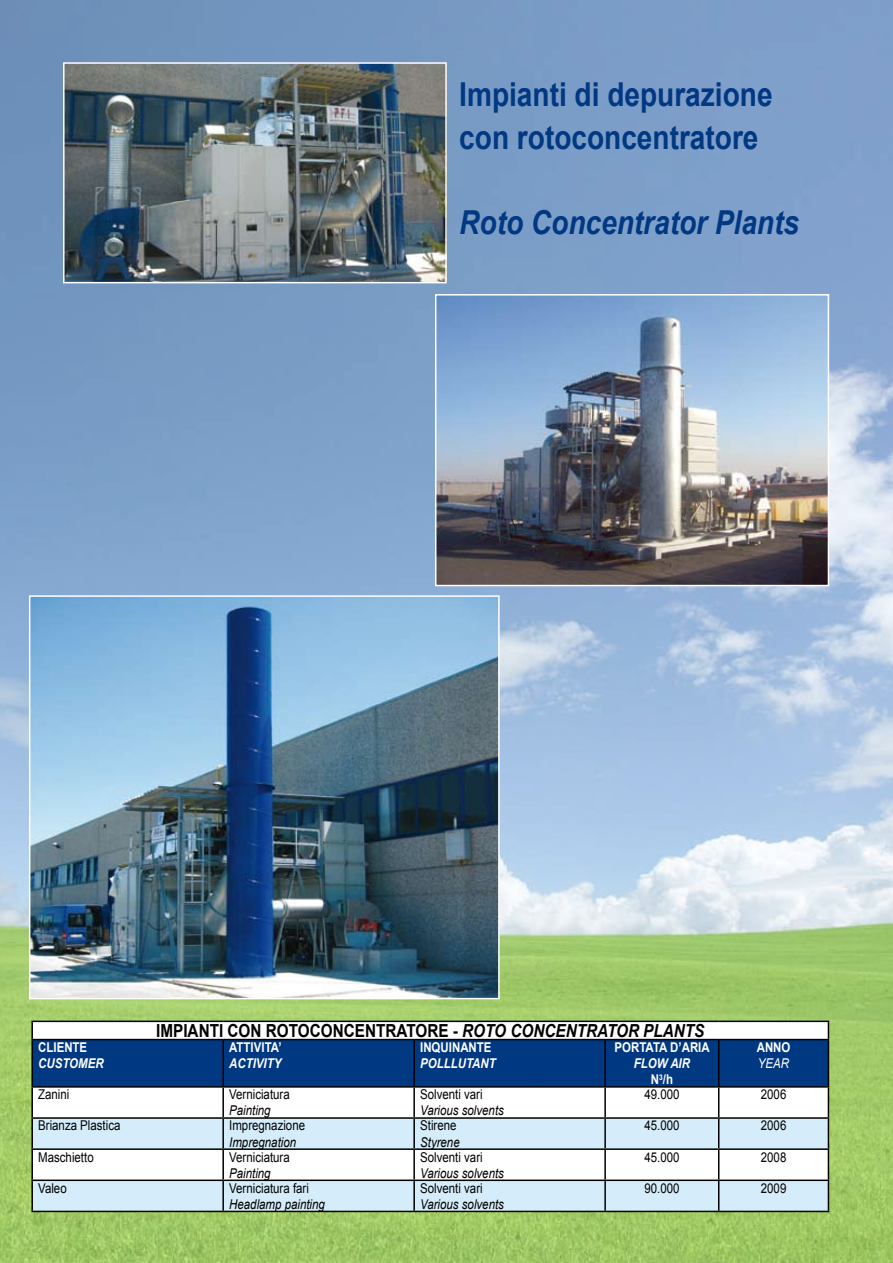
<style>
.page{position:relative;width:893px;height:1263px;background:#fff}
.page>*{position:absolute;margin:0;border:0;box-sizing:border-box;transform-origin:0 0}
.t1{font:700 33px/42.5px "Arial";color:#003882;scale:.85 1}
.t2{font:italic 700 33px "Arial";color:#003882;scale:.85 1}
.t3{font:700 18px "Arial";color:#000;scale:.85 1}
.t4{font:13.5px "Arial";color:#000;scale:.85 1}
.t5{font:italic 13.5px "Arial";color:#000;scale:.85 1}
.t6{font:700 13.5px "Arial";color:#fff;scale:.85 1}
.t7{font:italic 700 13.5px/16.2px "Arial";color:#fff;text-align:center;scale:.85 1}
.t8{font:italic 13.5px "Arial";color:#fff;scale:.85 1}
.s1{font-style:italic}
.s2{font-style:normal}
</style>
<div class="page">
<img style="left:0;top:0;width:893px;height:1263px">
<img style="left:66px;top:65px;width:378px;height:215px">
<div style="left:63px;top:62px;width:384px;height:221px;border:2px solid #fff"></div>
<img style="left:438px;top:297px;width:388px;height:286px">
<div style="left:435px;top:294px;width:394px;height:292px;border:2px solid #fff"></div>
<img style="left:32px;top:598px;width:465px;height:398px">
<div style="left:29px;top:595px;width:471px;height:404px;border:2px solid #fff"></div>
<div style="left:33px;top:1181px;width:795px;height:30px;background:#d5edfa"></div>
<hr style="left:31px;top:1020px;width:192px;height:2px;background:#000">
<hr style="left:223px;top:1020px;width:191px;height:2px;background:#000">
<hr style="left:414px;top:1020px;width:191px;height:2px;background:#000">
<hr style="left:605px;top:1020px;width:114px;height:2px;background:#000">
<hr style="left:719px;top:1020px;width:110px;height:2px;background:#000">
<svg style="left:31px;top:1022px;width:798px;height:157px"></svg>
<hr style="left:31px;top:1179px;width:192px;height:2px;background:#000">
<hr style="left:31px;top:1181px;width:2px;height:30px;background:#000">
<hr style="left:223px;top:1179px;width:191px;height:2px;background:#000">
<hr style="left:222px;top:1181px;width:2px;height:30px;background:#000">
<hr style="left:414px;top:1179px;width:191px;height:2px;background:#000">
<hr style="left:413px;top:1181px;width:2px;height:30px;background:#000">
<hr style="left:605px;top:1179px;width:114px;height:2px;background:#000">
<hr style="left:604px;top:1181px;width:2px;height:30px;background:#000">
<hr style="left:719px;top:1179px;width:110px;height:2px;background:#000">
<hr style="left:718px;top:1181px;width:1px;height:30px;background:#000">
<hr style="left:828px;top:1181px;width:1px;height:30px;background:#000">
<hr style="left:31px;top:1211px;width:192px;height:1px;background:#000">
<hr style="left:223px;top:1211px;width:191px;height:1px;background:#000">
<hr style="left:414px;top:1211px;width:191px;height:1px;background:#000">
<hr style="left:605px;top:1211px;width:114px;height:1px;background:#000">
<hr style="left:719px;top:1211px;width:110px;height:1px;background:#000">
<h1 class="t1" style="left:459px;top:74px;width:370px">Impianti di depurazione con rotoconcentratore</h1>
<h1 class="t2" style="left:459px;top:200px;width:401px">Roto Concentrator Plants</h1>
<p class="t6" style="left:38px;top:1038px;width:59px">CLIENTE</p>
<p class="t7" style="left:38px;top:1056px;width:79px">CUSTOMER</p>
<h2 class="t3" style="left:156px;top:1019px;width:647px">IMPIANTI CON ROTOCONCENTRATORE - <span class="s1">ROTO CONCENTRATOR PLANTS</span></h2>
<p class="t6" style="left:229px;top:1038px;width:63px">ATTIVITA’</p>
<p class="t7" style="left:229px;top:1056px;width:63px">ACTIVITY</p>
<p class="t6" style="left:420px;top:1038px;width:85px">INQUINANTE</p>
<p class="t7" style="left:420px;top:1056px;width:90px">POLLLUTANT</p>
<p class="t6" style="left:615px;top:1038px;width:113px">PORTATA D’ARIA</p>
<p class="t7" style="left:634px;top:1056px;width:68px">FLOW AIR<br><span class="s2">N</span><sup>3</sup><span class="s2">/h</span></p>
<p class="t6" style="left:757px;top:1038px;width:41px">ANNO</p>
<p class="t8" style="left:758px;top:1055px;width:38px">YEAR</p>
<p class="t4" style="left:38px;top:1086px;width:38px">Zanini</p>
<p class="t4" style="left:229px;top:1086px;width:73px">Verniciatura</p>
<p class="t5" style="left:229px;top:1102px;width:50px">Painting</p>
<p class="t4" style="left:420px;top:1086px;width:75px">Solventi vari</p>
<p class="t5" style="left:420px;top:1102px;width:100px">Various solvents</p>
<p class="t4" style="left:644px;top:1086px;width:43px">49.000</p>
<p class="t4" style="left:761px;top:1086px;width:32px">2006</p>
<p class="t4" style="left:38px;top:1117px;width:98px">Brianza Plastica</p>
<p class="t4" style="left:229px;top:1117px;width:91px">Impregnazione</p>
<p class="t5" style="left:229px;top:1133px;width:80px">Impregnation</p>
<p class="t4" style="left:420px;top:1117px;width:44px">Stirene</p>
<p class="t5" style="left:420px;top:1133px;width:48px">Styrene</p>
<p class="t4" style="left:644px;top:1117px;width:43px">45.000</p>
<p class="t4" style="left:761px;top:1117px;width:32px">2006</p>
<p class="t4" style="left:38px;top:1148px;width:67px">Maschietto</p>
<p class="t4" style="left:229px;top:1148px;width:73px">Verniciatura</p>
<p class="t5" style="left:229px;top:1164px;width:50px">Painting</p>
<p class="t4" style="left:420px;top:1148px;width:75px">Solventi vari</p>
<p class="t5" style="left:420px;top:1164px;width:100px">Various solvents</p>
<p class="t4" style="left:644px;top:1148px;width:43px">45.000</p>
<p class="t4" style="left:761px;top:1148px;width:32px">2008</p>
<p class="t4" style="left:38px;top:1179px;width:35px">Valeo</p>
<p class="t4" style="left:229px;top:1179px;width:95px">Verniciatura fari</p>
<p class="t5" style="left:229px;top:1195px;width:114px">Headlamp painting</p>
<p class="t4" style="left:420px;top:1179px;width:75px">Solventi vari</p>
<p class="t5" style="left:420px;top:1195px;width:100px">Various solvents</p>
<p class="t4" style="left:644px;top:1179px;width:43px">90.000</p>
<p class="t4" style="left:761px;top:1179px;width:32px">2009</p>
</div>
